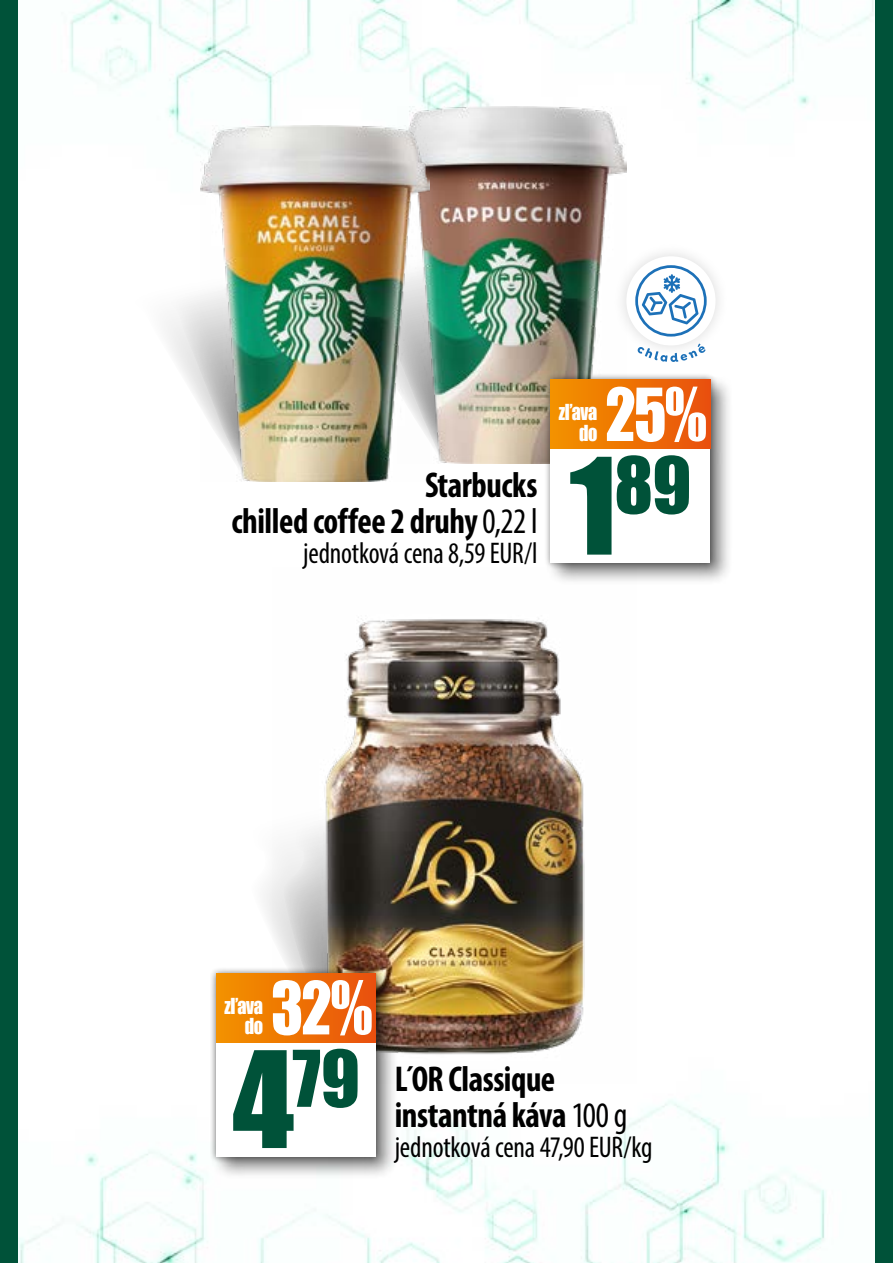
<style>
.page{position:relative;width:893px;height:1263px;background:#fff}
.page>*{position:absolute;margin:0;border:0;box-sizing:border-box;transform-origin:0 0}
.t1{font:123.75px "Impact";color:#005239}
.t2{font:72.15px "Impact";color:#005239}
.t3{font:67.5px "Impact";color:#fff;scale:.9 1}
.t4{font:700 condensed 36px/36px "Myriad Pro";letter-spacing:-.015em;color:#000;text-align:right;scale:.95 1}
.t5{font:condensed 30px "Myriad Pro";letter-spacing:-.01em;color:#000;scale:.95 1}
.t6{font:20.25px/20.2px "Impact";letter-spacing:-.02em;color:#fff;text-align:right;scale:.9 1}
.s1{font-weight:400}
.s2{font-size:123.75px}
</style>
<div class="page">
<img style="left:17px;top:0;width:859px;height:414px">
<img style="left:17px;top:847px;width:859px;height:416px">
<div style="left:0;top:0;width:17px;height:1263px;background:#005239"></div>
<div style="left:876px;top:0;width:17px;height:1263px;background:#005239"></div>
<svg style="left:197px;top:847px;width:52px;height:206px"></svg>
<svg style="left:249px;top:847px;width:23px;height:120px"></svg>
<img style="left:272px;top:617px;width:365px;height:466px">
<img style="left:397px;top:106px;width:229px;height:357px">
<svg style="left:100px;top:266px;width:43px;height:148px"></svg>
<svg style="left:143px;top:266px;width:58px;height:148px"></svg>
<img style="left:201px;top:125px;width:229px;height:357px">
<svg style="left:637px;top:360px;width:68px;height:2px"></svg>
<div style="left:613px;top:243px;width:117px;height:117px;background:#000;opacity:.15"></div>
<div style="left:626px;top:256px;width:90px;height:90px;background:#fff;border-radius:50%"></div>
<svg style="left:635px;top:265px;width:72px;height:72px"></svg>
<div style="left:545px;top:375px;width:189px;height:211px;background:#000;opacity:.5"></div>
<div style="left:544px;top:374px;width:173px;height:196px;background:#000;opacity:.5"></div>
<div style="left:551px;top:448px;width:159px;height:115px;background:#fff"></div>
<div style="left:551px;top:380px;width:159px;height:69px;background:linear-gradient(to right,#f39300,#e9500d)"></div>
<div style="left:211px;top:968px;width:189px;height:211px;background:#000;opacity:.5"></div>
<div style="left:210px;top:967px;width:172px;height:196px;background:#000;opacity:.5"></div>
<div style="left:216px;top:1042px;width:160px;height:114px;background:#fff"></div>
<div style="left:216px;top:973px;width:160px;height:69px;background:linear-gradient(to right,#f39300,#e9500d)"></div>
<p class="t4" style="left:231px;top:466px;width:324px">Starbucks<br>chilled coffee 2 druhy <span class="s1">0,22 l</span></p>
<p class="t5" style="left:303px;top:535px;width:248px">jednotková cena 8,59 EUR/l</p>
<p class="t6" style="left:559px;top:402px;width:44px">zľava do</p>
<h3 class="t3" style="left:605px;top:362px;width:114px">25%</h3>
<h2 class="t2" style="left:569px;top:429px;width:123px"><span class="s2">1</span>89</h2>
<p class="t6" style="left:224px;top:995px;width:44px">zľava do</p>
<h3 class="t3" style="left:271px;top:955px;width:114px">32%</h3>
<h2 class="t2" style="left:292px;top:1022px;width:69px">79</h2>
<h1 class="t1" style="left:232px;top:1003px;width:63px">4</h1>
<p class="t4" style="left:395px;top:1060px;width:246px;text-align:left">L´OR Classique instantná káva <span class="s1">100 g</span></p>
<p class="t5" style="left:395px;top:1128px;width:273px">jednotková cena 47,90 EUR/kg</p>
</div>
